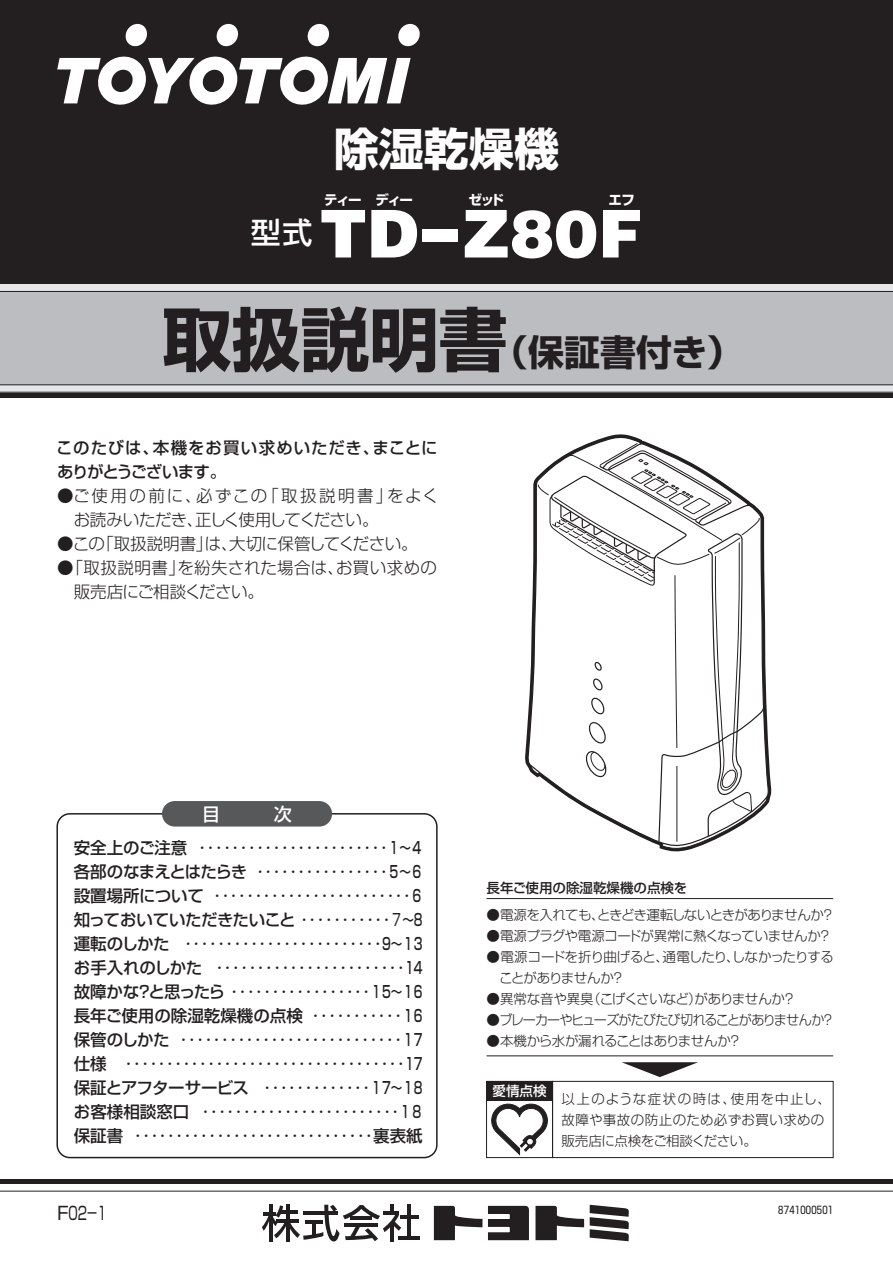
<style>
.page{position:relative;width:893px;height:1263px;background:#fff}
.page>*{position:absolute;margin:0;border:0;box-sizing:border-box;transform-origin:0 0}
.t1{font:900 66px "Helvetica";color:#fff}
.t2{font:700 45px "Shin Go Pro";color:#fff}
.t3{font:700 36px "Shin Go Pro";color:#231f20}
.t4{font:18px "Shin Go Pro";color:#231f20}
.t5{font:16.5px/24px "Shin Go Pro";color:#231f20;text-align:right}
.t6{font:500 16.5px/24px "Shin Go Pro";letter-spacing:-.005em;color:#231f20}
.t7{font:300 16.5px/24px "Shin Go Pro";color:#231f20}
.t8{font:500 16.5px/24px "Shin Go Pro";letter-spacing:.04em;color:#231f20}
.t9{font:300 16.5px "Shin Go Pro";letter-spacing:-.035em;color:#231f20}
.t10{font:300 13.5px "Shin Go Pro";letter-spacing:-.035em;color:#231f20}
.t11{font:300 13.5px/21px "Shin Go Pro";letter-spacing:.02em;color:#231f20}
.t12{font:300 13.5px/21px "Shin Go Pro";letter-spacing:-.06em;color:#231f20}
.t13{font:300 13.5px "Shin Go Pro";letter-spacing:-.07em;color:#231f20}
.t14{font:500 13.5px "Shin Go Pro";color:#231f20}
.t15{font:700 13.5px "Shin Go Pro";letter-spacing:-.1em;color:#fff}
.t16{font:500 13.5px "Shin Go Pro";color:#fff}
.t17{font:10.5px "Shin Go Pro";color:#231f20}
.s1{font-size:69px}
.s2{font-weight:400}
.s3{font-weight:500}
</style>
<div class="page">
<div style="left:0;top:0;width:893px;height:397px;background:#231f20"></div>
<hr style="left:0;top:1191px;width:893px;height:1px;background:#231f20">
<div style="left:0;top:1179px;width:893px;height:5px;background:#231f20"></div>
<div style="left:0;top:284px;width:893px;height:7px;background:#e6e7e9"></div>
<div style="left:0;top:385px;width:893px;height:7px;background:#e6e7e9"></div>
<div style="left:0;top:291px;width:893px;height:94px;background:#bcbdc0"></div>
<hr style="left:0;top:291px;width:893px;height:1px;background:#231f20">
<hr style="left:0;top:384px;width:893px;height:1px;background:#231f20">
<svg style="left:57px;top:23px;width:363px;height:82px"></svg>
<hr style="left:269px;top:1204px;width:3px;height:37px;background:#231f20">
<hr style="left:286px;top:1204px;width:3px;height:37px;background:#231f20">
<svg style="left:434px;top:1206px;width:48px;height:34px"></svg>
<svg style="left:535px;top:1206px;width:49px;height:34px"></svg>
<svg style="left:488px;top:1206px;width:41px;height:34px"></svg>
<svg style="left:590px;top:1205px;width:39px;height:36px"></svg>
<hr style="left:398px;top:1236px;width:22px;height:4px;background:#231f20">
<hr style="left:400px;top:1215px;width:19px;height:3px;background:#231f20">
<hr style="left:407px;top:1205px;width:4px;height:34px;background:#231f20">
<hr style="left:390px;top:1224px;width:3px;height:18px;background:#231f20">
<svg style="left:262px;top:1205px;width:139px;height:36px"></svg>
<div style="left:56px;top:813px;width:382px;height:345px;border:2px solid #231f20;border-radius:13px"></div>
<div style="left:162px;top:801px;width:170px;height:25px;background:#57585a;border-radius:13px"></div>
<div style="left:486px;top:1081px;width:67px;height:19px;background:#231f20"></div>
<div style="left:486px;top:1100px;width:67px;height:58px;border:1px solid #231f20"></div>
<svg style="left:491px;top:1103px;width:57px;height:53px"></svg>
<hr style="left:486px;top:898px;width:347px;height:1px;background:#231f20">
<hr style="left:486px;top:1055px;width:347px;height:1px;background:#231f20">
<svg style="left:622px;top:1062px;width:76px;height:15px"></svg>
<div style="left:552px;top:1081px;width:281px;height:77px;border:1px solid #231f20"></div>
<svg style="left:527px;top:436px;width:243px;height:368px"></svg>
<svg style="left:530px;top:443px;width:238px;height:406px"></svg>
<h2 class="t2" style="left:334px;top:114px;width:226px">除湿乾燥機</h2>
<p class="t15" style="left:324px;top:189px;width:90px">ティー ディー</p>
<p class="t15" style="left:469px;top:189px;width:37px">ゼッド</p>
<p class="t15" style="left:608px;top:189px;width:28px">エフ</p>
<h1 class="t1" style="left:251px;top:191px;width:393px"><sup>型式</sup> TD-Z80F</h1>
<h3 class="t3" style="left:162px;top:323px;width:582px"><span class="s1">取扱説明書</span>（保証書付き）</h3>
<p class="t8" style="left:57px;top:434px;width:382px">このたびは、本機をお買い求めいただき、まことにありがとうございます。</p>
<p class="t7" style="left:74px;top:482px;width:366px;text-indent:-16px">●ご使用の前に、必ずこの「取扱説明書」をよくお読みいただき、正しく使用してください。</p>
<p class="t9" style="left:57px;top:530px;width:362px">●この「取扱説明書」は、大切に保管してください。</p>
<p class="t7" style="left:74px;top:554px;width:365px;text-indent:-16px">●「取扱説明書」を紛失された場合は、お買い求めの販売店にご相談ください。</p>
<p class="t6" style="left:74px;top:833px;width:350px">安全上のご注意<br>各部のなまえとはたらき<br>設置場所について<br>知っておいていただきたいこと<span class="s2">･･･････････７</span>～8運転のしかた<br>お手入れのしかた<br>故障かな？と思ったら<span class="s2">･････････････････</span>１5～１6長年ご使用の除湿乾燥機の点検<br>保管のしかた<br>仕様<br>保証とアフターサービス<br>お客様相談窓口<br>保証書</p>
<p class="t5" style="left:198px;top:834px;width:226px">･･･････････････････････<span class="s3">１～４</span>････････････････<span class="s3">５～６<br></span>････････････････････････<span class="s3">６</span></p>
<p class="t5" style="left:184px;top:929px;width:240px">････････････････････････<span class="s3">9～１3</span>･･･････････････････････<span class="s3">14</span></p>
<p class="t5" style="left:125px;top:1001px;width:300px">･･･････････<span class="s3">１6<br></span>･･･････････････････････････<span class="s3">１7<br></span>･･････････････････････････････････<span class="s3">17</span>･････････････<span class="s3">１7～１8<br></span>････････････････････････<span class="s3">１８<br></span>･････････････････････････････<span class="s3">裏表紙</span></p>
<p class="t4" style="left:57px;top:1198px;width:53px">F０２－１</p>
<p class="t14" style="left:486px;top:876px;width:202px">長年ご使用の除湿乾燥機の点検を</p>
<p class="t10" style="left:486px;top:903px;width:350px">●電源を入れても、ときどき運転しないときがありませんか？</p>
<p class="t10" style="left:486px;top:924px;width:347px">●電源プラグや電源コードが異常に熱くなっていませんか？</p>
<p class="t12" style="left:499px;top:944px;width:336px;text-indent:-13px">●電源コードを折り曲げると、通電したり、しなかったりすることがありませんか？</p>
<p class="t10" style="left:486px;top:987px;width:311px">●異常な音や異臭（こげくさいなど）がありませんか？</p>
<p class="t13" style="left:486px;top:1008px;width:349px">●ブレーカーやヒューズがたびたび切れることがありませんか？</p>
<p class="t10" style="left:486px;top:1029px;width:257px">●本機から水が漏れることはありませんか？</p>
<p class="t16" style="left:493px;top:1079px;width:55px">愛情点検</p>
<p class="t11" style="left:561px;top:1086px;width:271px">以上のような症状の時は、使用を中止し、故障や事故の防止のため必ずお買い求めの販売店に点検をご相談ください。</p>
<p class="t17" style="left:778px;top:1201px;width:56px">8741000501</p>
</div>
